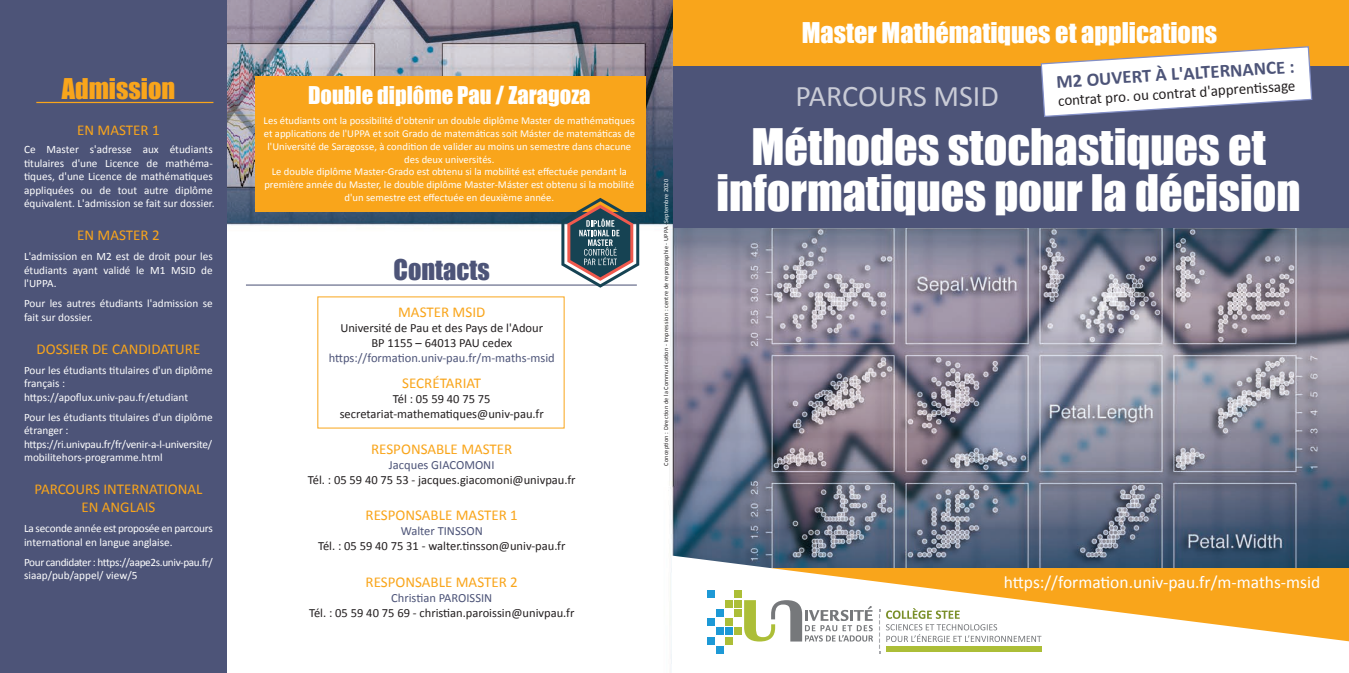
<style>
.page{position:relative;width:1349px;height:673px;background:#fff}
.page>*{position:absolute;margin:0;border:0;box-sizing:border-box;transform-origin:0 0}
.t1{font:46.25px/46.2px "Impact";color:#fff;text-align:center}
.t2{font:30px "Calibri";color:rgb(255 255 255/.7)}
.t3{font:26.25px "Impact";color:#fff}
.t4{font:26.25px "Impact";color:#f9a51b}
.t5{font:26.25px "Impact";color:#4d5478}
.t6{font:22.5px "Impact";color:#fff}
.t7{font:700 18.75px "Calibri";color:#4d5478}
.t8{font:17.5px "Calibri";color:#fff}
.t9{font:15px/18px "Calibri";color:#f9a51b;text-align:center}
.t10{font:15px "Calibri";color:#231f20}
.t11{font:12.5px/15px "Calibri";color:#231f20;text-align:center}
.t12{font:12.5px "Calibri";color:#4d5478}
.t13{font:11.25px/13.5px "Calibri";color:#fff}
.t14{font:11.25px/13.5px "Calibri";letter-spacing:-.02em;color:#fff}
.t15{font:11.25px/13.5px "Calibri";letter-spacing:-.03em;color:#fff}
.t16{font:10.62px/12.8px "Calibri";color:#fff;text-align:center}
.t17{font:6.25px "Calibri";letter-spacing:.025em;color:#231f20}
.s1{color:#fff}
</style>
<div class="page">
<img style="left:226px;top:0;width:1123px;height:673px">
<div style="left:673px;top:0;width:676px;height:228px;background:#4d5478"></div>
<div style="left:674px;top:0;width:675px;height:65px;background:#f9a51b"></div>
<div style="left:255px;top:76px;width:390px;height:136px;background:#f9a51b"></div>
<div style="left:0;top:0;width:226px;height:673px;background:#4d5478"></div>
<hr style="left:246px;top:285px;width:391px;height:1px;background:#4d5478">
<hr style="left:36px;top:102px;width:177px;height:1px;background:#f9a51b">
<svg style="left:672px;top:555px;width:677px;height:118px"></svg>
<div style="left:716px;top:646px;width:7px;height:7px;background:#1d99d6"></div>
<div style="left:707px;top:591px;width:7px;height:7px;background:#1d99d6"></div>
<div style="left:716px;top:628px;width:7px;height:7px;background:#1d99d6"></div>
<div style="left:716px;top:609px;width:7px;height:7px;background:#1d99d6"></div>
<div style="left:707px;top:637px;width:7px;height:7px;background:#1d99d6"></div>
<div style="left:707px;top:619px;width:7px;height:7px;background:#1d99d6"></div>
<div style="left:735px;top:600px;width:7px;height:7px;background:#acbe37"></div>
<div style="left:735px;top:591px;width:7px;height:7px;background:#acbe37"></div>
<div style="left:735px;top:628px;width:7px;height:7px;background:#acbe37"></div>
<div style="left:735px;top:609px;width:7px;height:7px;background:#acbe37"></div>
<div style="left:725px;top:637px;width:8px;height:7px;background:#acbe37"></div>
<div style="left:725px;top:619px;width:8px;height:7px;background:#acbe37"></div>
<div style="left:725px;top:628px;width:8px;height:7px;background:#1d99d6"></div>
<div style="left:725px;top:600px;width:8px;height:7px;background:#acbe37"></div>
<svg style="left:744px;top:600px;width:129px;height:41px"></svg>
<div style="left:886px;top:646px;width:155px;height:6px;background:#acbe37"></div>
<svg style="left:886px;top:608px;width:155px;height:34px"></svg>
<svg style="left:879px;top:609px;width:1px;height:44px"></svg>
<svg style="left:561px;top:198px;width:78px;height:90px"></svg>
<svg style="left:1040px;top:46px;width:273px;height:71px"></svg>
<h3 class="t4" style="left:62px;top:68px;width:115px">Admission</h3>
<h3 class="t9" style="left:77px;top:121px;width:84px">EN MASTER 1</h3>
<p class="t13" style="left:24px;top:143px;width:192px">Ce Master s'adresse aux étudiants titulaires d'une Licence de mathéma&shy;tiques, d'une Licence de mathématiques appliquées ou de tout autre diplôme équivalent. L'admission se fait sur dossier.</p>
<h3 class="t9" style="left:77px;top:226px;width:84px">EN MASTER 2</h3>
<p class="t13" style="left:24px;top:250px;width:190px;text-align:justify">L'admission en M2 est de droit pour les étudiants ayant validé le M1 MSID de l'UPPA.</p>
<p class="t13" style="left:24px;top:297px;width:190px">Pour les autres étudiants l'admission se fait sur dossier.</p>
<h3 class="t9" style="left:37px;top:340px;width:165px">DOSSIER DE CANDIDATURE</h3>
<p class="t13" style="left:24px;top:363px;width:190px">Pour les étudiants titulaires d'un diplôme français : https://apoflux.univ-pau.fr/etudiant</p>
<p class="t13" style="left:24px;top:410px;width:190px">Pour les étudiants titulaires d'un diplôme étranger : https://ri.univpau.fr/fr/venir-a-l-universite/ mobilitehors-programme.html</p>
<h3 class="t9" style="left:34px;top:480px;width:170px">PARCOURS INTERNATIONAL<br>EN ANGLAIS</h3>
<p class="t14" style="left:24px;top:522px;width:190px">La seconde année est proposée en parcours international en langue anglaise.</p>
<p class="t15" style="left:24px;top:555px;width:190px">Pour candidater : https://aape2s.univ-pau.fr/ siaap/pub/appel/ view/5</p>
<h3 class="t6" style="left:308px;top:78px;width:284px">Double diplôme Pau / Zaragoza</h3>
<p class="t16" style="left:264px;top:115px;width:373px">Les étudiants ont la possibilité d'obtenir un double diplôme Master de mathématiques et applications de l'UPPA et soit Grado de matemáticas soit Máster de matemáticas de l'Université de Saragosse, à condition de valider au moins un semestre dans chacune des deux universités.<br>Le double diplôme Master-Grado est obtenu si la mobilité est effectuée pendant la première année du Master, le double diplôme Master-Máster est obtenu si la mobilité d'un semestre est effectuée en deuxième année.</p>
<h3 class="t5" style="left:394px;top:250px;width:98px">Contacts</h3>
<h3 class="t9" style="left:398px;top:303px;width:89px">MASTER MSID</h3>
<p class="t11" style="left:340px;top:320px;width:204px">Université de Pau et des Pays de l'Adour<br>BP 1155 – 64013 PAU cedex</p>
<p class="t12" style="left:329px;top:350px;width:228px">https://formation.univ-pau.fr/m-maths-msid</p>
<h3 class="t9" style="left:402px;top:374px;width:81px">SECRÉTARIAT</h3>
<p class="t11" style="left:340px;top:391px;width:205px">Tél : 05 59 40 75 75 secretariat-mathematiques@univ-pau.fr</p>
<h3 class="t9" style="left:371px;top:440px;width:143px">RESPONSABLE MASTER</h3>
<p class="t12" style="left:389px;top:457px;width:107px">Jacques GIACOMONI</p>
<p class="t11" style="left:308px;top:472px;width:269px">Tél. : 05 59 40 75 53 - jacques.giacomoni@univpau.fr</p>
<h3 class="t9" style="left:366px;top:506px;width:154px">RESPONSABLE MASTER 1</h3>
<p class="t12" style="left:401px;top:523px;width:84px">Walter TINSSON</p>
<p class="t11" style="left:318px;top:539px;width:249px">Tél. : 05 59 40 75 31 - walter.tinsson@univ-pau.fr</p>
<h3 class="t9" style="left:366px;top:573px;width:154px">RESPONSABLE MASTER 2</h3>
<p class="t12" style="left:391px;top:590px;width:103px">Christian PAROISSIN</p>
<p class="t11" style="left:309px;top:605px;width:267px">Tél. : 05 59 40 75 69 - christian.paroissin@univpau.fr</p>
<p class="t17" style="left:662px;top:466px;width:288px;rotate:-90deg">Conception : Direction de la Communication - Impression : centre de reprographie - UPPA -<span class="s1">Septembre 2020</span></p>
<h3 class="t3" style="left:802px;top:12px;width:417px">Master Mathématiques et applications</h3>
<h3 class="t7" style="left:1056px;top:70px;width:240px;rotate:-4deg">M2 OUVERT À L'ALTERNANCE :</h3>
<h3 class="t10" style="left:1057px;top:92px;width:239px;rotate:-4deg">contrat pro. ou contrat d'apprenti ssage</h3>
<h2 class="t2" style="left:795px;top:77px;width:205px">PARCOURS MSID</h2>
<h1 class="t1" style="left:716px;top:122px;width:585px">Méthodes stochastiques et informatiques pour la décision</h1>
<h3 class="t8" style="left:1004px;top:571px;width:318px">https://formation.univ-pau.fr/m-maths-msid</h3>
</div>
